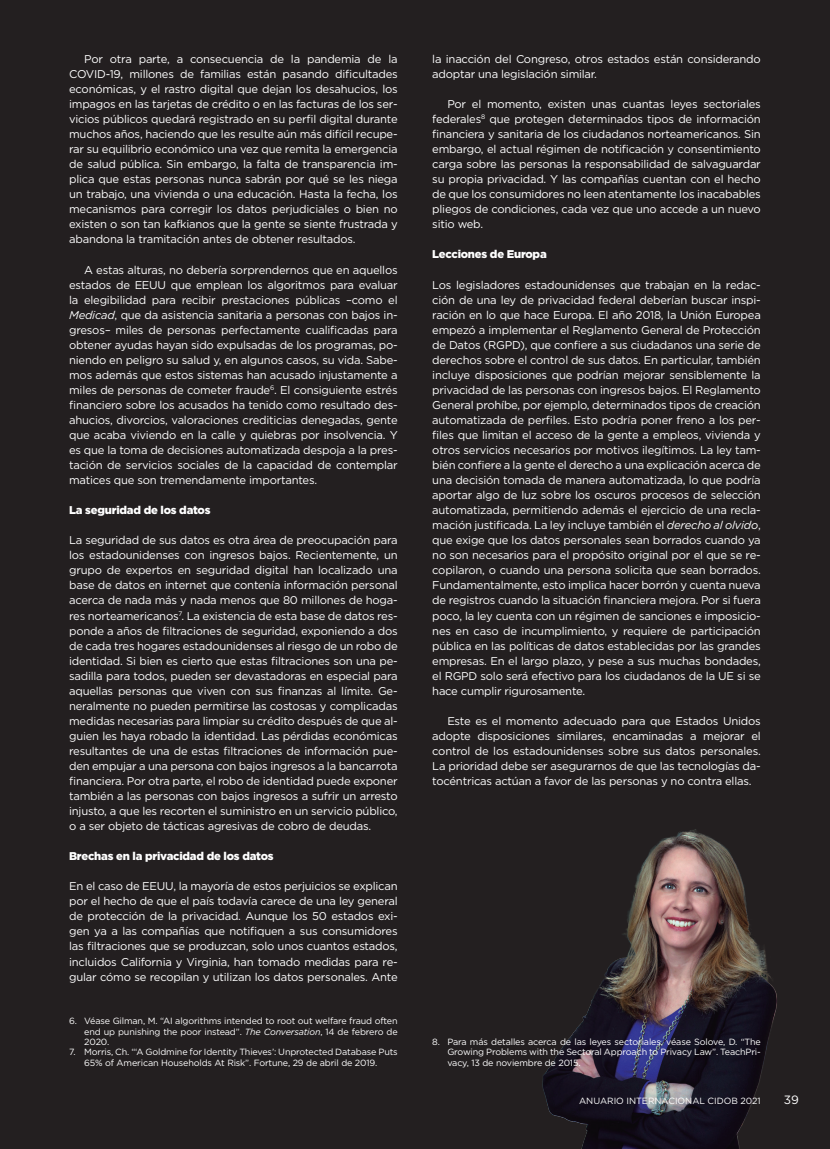
<style>
.page{position:relative;width:830px;height:1149px;background:#fff}
.page>*{position:absolute;margin:0;border:0;box-sizing:border-box;transform-origin:0 0}
.t1{font:12px "Gotham";color:#fff}
.t2{font:11.25px/15px "Gotham";letter-spacing:-.02em;color:#fff;text-align:justify}
.t3{font:900 11.25px "Gotham";letter-spacing:-.02em;color:#fff}
.t4{font:9px/10.4px "Gotham";letter-spacing:-.015em;color:#fff;text-align:justify}
.s1{font-style:italic}
</style>
<div class="page">
<div style="left:0;top:0;width:829px;height:1148px;background:#231f20"></div>
<img style="left:542px;top:829px;width:235px;height:319px">
<p class="t2" style="left:69px;top:51px;width:330px;text-indent:15px">Por otra parte, a consecuencia de la pandemia de la COVID-19, millones de familias están pasando dificultades económicas, y el rastro digital que dejan los desahucios, los impagos en las tarjetas de crédito o en las facturas de los ser&shy;vicios públicos quedará registrado en su perfil digital durante muchos años, haciendo que les resulte aún más difícil recupe&shy;rar su equilibrio económico una vez que remita la emergencia de salud pública. Sin embargo, la falta de transparencia im&shy;plica que estas personas nunca sabrán por qué se les niega un trabajo, una vivienda o una educación. Hasta la fecha, los mecanismos para corregir los datos perjudiciales o bien no existen o son tan kafkianos que la gente se siente frustrada y abandona la tramitación antes de obtener resultados.</p>
<p class="t2" style="left:69px;top:262px;width:330px;text-indent:15px">A estas alturas, no debería sorprendernos que en aquellos estados de EEUU que emplean los algoritmos para evaluar la elegibilidad para recibir prestaciones públicas –como el <span class="s1">Medicad</span>, que da asistencia sanitaria a personas con bajos in&shy;gresos<span class="s1">–</span> miles de personas perfectamente cualificadas para obtener ayudas hayan sido expulsadas de los programas, po&shy;niendo en peligro su salud y, en algunos casos, su vida. Sabe&shy;mos además que estos sistemas han acusado injustamente a miles de personas de cometer fraude<sup>6</sup>. El consiguiente estrés financiero sobre los acusados ha tenido como resultado des&shy;ahucios, divorcios, valoraciones crediticias denegadas, gente que acaba viviendo en la calle y quiebras por insolvencia. Y es que la toma de decisiones automatizada despoja a la pres&shy;tación de servicios sociales de la capacidad de contemplar matices que son tremendamente importantes.</p>
<p class="t3" style="left:69px;top:502px;width:143px">La seguridad de los datos</p>
<p class="t2" style="left:69px;top:532px;width:330px">La seguridad de sus datos es otra área de preocupación para los estadounidenses con ingresos bajos. Recientemente, un grupo de expertos en seguridad digital han localizado una base de datos en internet que contenía información personal acerca de nada más y nada menos que 80 millones de hoga&shy;res norteamericanos<sup>7</sup>. La existencia de esta base de datos res&shy;ponde a años de filtraciones de seguridad, exponiendo a dos de cada tres hogares estadounidenses al riesgo de un robo de identidad. Si bien es cierto que estas filtraciones son una pe&shy;sadilla para todos, pueden ser devastadoras en especial para aquellas personas que viven con sus finanzas al límite. Ge&shy;neralmente no pueden permitirse las costosas y complicadas medidas necesarias para limpiar su crédito después de que al&shy;guien les haya robado la identidad. Las pérdidas económicas resultantes de una de estas filtraciones de información pue&shy;den empujar a una persona con bajos ingresos a la bancarrota financiera. Por otra parte, el robo de identidad puede exponer también a las personas con bajos ingresos a sufrir un arresto injusto, a que les recorten el suministro en un servicio público, o a ser objeto de tácticas agresivas de cobro de deudas.</p>
<p class="t3" style="left:69px;top:848px;width:206px">Brechas en la privacidad de los datos</p>
<p class="t2" style="left:69px;top:878px;width:330px">En el caso de EEUU, la mayoría de estos perjuicios se explican por el hecho de que el país todavía carece de una ley general de protección de la privacidad. Aunque los 50 estados exi&shy;gen ya a las compañías que notifiquen a sus consumidores las filtraciones que se produzcan, solo unos cuantos estados, incluidos California y Virginia, han tomado medidas para re&shy;gular cómo se recopilan y utilizan los datos personales. Ante</p>
<p class="t4" style="left:84px;top:1015px;width:315px;text-indent:-15px">6. Véase Gilman, M. “AI algorithms intended to root out welfare fraud often end up punishing the poor instead”. <span class="s1">The Conversation</span>, 14 de febrero de 2020.</p>
<p class="t4" style="left:69px;top:1046px;width:330px;text-align:center">7. Morris, Ch. “‘A Goldmine for Identity Thieves’: Unprotected Database Puts<br>65% of American Households At Risk”. Fortune, 29 de abril de 2019.</p>
<p class="t2" style="left:432px;top:51px;width:330px">la inacción del Congreso, otros estados están considerando adoptar una legislación similar.</p>
<p class="t2" style="left:432px;top:96px;width:330px;text-indent:15px">Por el momento, existen unas cuantas leyes sectoriales federales<sup>8</sup> que protegen determinados tipos de información financiera y sanitaria de los ciudadanos norteamericanos. Sin embargo, el actual régimen de notificación y consentimiento carga sobre las personas la responsabilidad de salvaguardar su propia privacidad. Y las compañías cuentan con el hecho de que los consumidores no leen atentamente los inacabables pliegos de condiciones, cada vez que uno accede a un nuevo sitio web.</p>
<p class="t3" style="left:432px;top:247px;width:116px">Lecciones de Europa</p>
<p class="t2" style="left:432px;top:277px;width:330px">Los legisladores estadounidenses que trabajan en la redac&shy;ción de una ley de privacidad federal deberían buscar inspi&shy;ración en lo que hace Europa. El año 2018, la Unión Europea empezó a implementar el Reglamento General de Protección de Datos (RGPD), que confiere a sus ciudadanos una serie de derechos sobre el control de sus datos. En particular, también incluye disposiciones que podrían mejorar sensiblemente la privacidad de las personas con ingresos bajos. El Reglamento General prohíbe, por ejemplo, determinados tipos de creación automatizada de perfiles. Esto podría poner freno a los per&shy;files que limitan el acceso de la gente a empleos, vivienda y otros servicios necesarios por motivos ilegítimos. La ley tam&shy;bién confiere a la gente el derecho a una explicación acerca de una decisión tomada de manera automatizada, lo que podría aportar algo de luz sobre los oscuros procesos de selección automatizada, permitiendo además el ejercicio de una recla&shy;mación justificada. La ley incluye también el <span class="s1">derecho al olvido</span>, que exige que los datos personales sean borrados cuando ya no son necesarios para el propósito original por el que se re&shy;copilaron, o cuando una persona solicita que sean borrados.<br>Fundamentalmente, esto implica hacer borrón y cuenta nueva de registros cuando la situación financiera mejora. Por si fuera poco, la ley cuenta con un régimen de sanciones e imposicio&shy;nes en caso de incumplimiento, y requiere de participación pública en las políticas de datos establecidas por las grandes empresas. En el largo plazo, y pese a sus muchas bondades, el RGPD solo será efectivo para los ciudadanos de la UE si se hace cumplir rigurosamente.</p>
<p class="t2" style="left:432px;top:712px;width:330px;text-indent:15px">Este es el momento adecuado para que Estados Unidos adopte disposiciones similares, encaminadas a mejorar el control de los estadounidenses sobre sus datos personales.<br>La prioridad debe ser asegurarnos de que las tecnologías da&shy;tocéntricas actúan a favor de las personas y no contra ellas.</p>
<p class="t4" style="left:447px;top:1036px;width:315px;text-indent:-15px">8. Para más detalles acerca de las leyes sectoriales, véase Solove, D. “The Growing Problems with the Sectoral Approach to Privacy Law”. TeachPri&shy;vacy, 13 de noviembre de 2015.</p>
<p class="t4" style="left:579px;top:1095px;width:183px">ANUARIO INTERNACIONAL CIDOB 2021</p>
<p class="t1" style="left:783px;top:1091px;width:17px">39</p>
</div>
